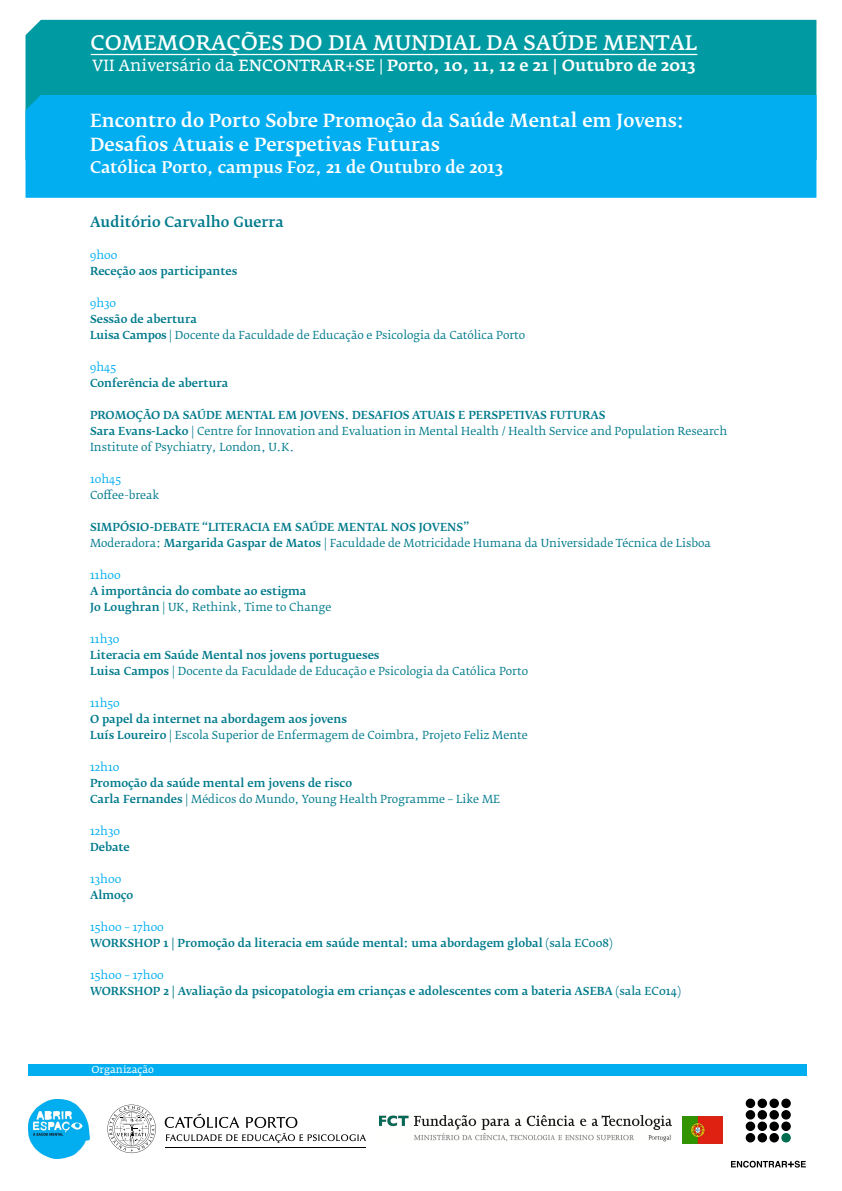
<style>
.page{position:relative;width:842px;height:1191px;background:#fff}
.page>*{position:absolute;margin:0;border:0;box-sizing:border-box;transform-origin:0 0}
.t1{font:20.8px "Fedra Serif A Pro";color:#fff}
.t2{font:500 18px/24px "Fedra Serif B Pro";color:#fff}
.t3{font:500 16px "Fedra Serif A Pro";color:#fff}
.t4{font:500 16px "Fedra Serif B Pro";color:#fff}
.t5{font:500 14px "Fedra Serif B Pro";color:#007a8c}
.t6{font:500 11px/16px "Fedra Serif B Pro";color:#007a8c}
.t7{font:11px/16px "Fedra Serif B Pro";color:#007a8c}
.t8{font:11px "Fedra Serif B Pro";color:#02aef0}
.t9{font:10px "Fedra Serif A Pro";color:#fff}
.s1{font-weight:400}
.s2{font-weight:500}
.s3{font-weight:400;color:#02aef0}
</style>
<div class="page">
<div style="left:26px;top:20px;width:790px;height:75px;background:#009ba2"></div>
<hr style="left:91px;top:54px;width:606px;height:1px;background:#fff">
<div style="left:28px;top:1064px;width:779px;height:11px;background:#02aef0"></div>
<img style="left:380px;top:1115px;width:292px;height:27px">
<img style="left:682px;top:1116px;width:40px;height:27px">
<img style="left:29px;top:1099px;width:60px;height:59px">
<svg style="left:107px;top:1104px;width:49px;height:49px"></svg>
<hr style="left:166px;top:1147px;width:200px;height:1px;background:#000">
<svg style="left:165px;top:1113px;width:201px;height:30px"></svg>
<svg style="left:746px;top:1098px;width:45px;height:44px"></svg>
<svg style="left:731px;top:1160px;width:75px;height:7px"></svg>
<div style="left:26px;top:95px;width:790px;height:103px;background:#02aef0"></div>
<h1 class="t1" style="left:91px;top:29px;width:608px">COMEMORAÇÕES DO DIA MUNDIAL DA SAÚDE MENTAL</h1>
<h3 class="t3" style="left:92px;top:55px;width:605px"><span class="s1">VII Aniversário da</span> <span class="s1">ENCONTRAR+SE</span> <span class="s1">|</span> Porto, 10, 11, 12 e 21 | Outubro de 2013</h3>
<h2 class="t2" style="left:90px;top:108px;width:596px">Encontro do Porto Sobre Promoção da Saúde Mental em Jovens:<br>Desafios Atuais e Perspetivas Futuras</h2>
<h3 class="t4" style="left:90px;top:157px;width:415px">Católica Porto, campus Foz, 21 de Outubro de 2013</h3>
<p class="t5" style="left:90px;top:213px;width:195px">Auditório Carvalho Guerra</p>
<p class="t8" style="left:90px;top:248px;width:29px">9h00</p>
<p class="t6" style="left:90px;top:263px;width:149px">Receção aos participantes</p>
<p class="t8" style="left:90px;top:296px;width:28px">9h30</p>
<p class="t7" style="left:90px;top:311px;width:437px"><span class="s2">Sessão de abertura<br>Luisa Campos</span> | Docente da Faculdade de Educação e Psicologia da Católica Porto</p>
<p class="t8" style="left:90px;top:360px;width:28px">9h45</p>
<p class="t6" style="left:90px;top:375px;width:140px">Conferência de abertura</p>
<p class="t7" style="left:90px;top:407px;width:639px"><span class="s2">PROMOÇÃO DA SAÚDE MENTAL EM JOVENS. DESAFIOS ATUAIS E PERSPETIVAS FUTURAS<br>Sara Evans-Lacko</span> | Centre for Innovation and Evaluation in Mental Health / Health Service and Population Research<br>Institute of Psychiatry, London, U.K.</p>
<p class="t8" style="left:90px;top:472px;width:33px">10h45</p>
<p class="t7" style="left:90px;top:487px;width:71px">Coffee-break</p>
<p class="t6" style="left:90px;top:519px;width:622px">SIMPÓSIO-DEBATE “LITERACIA EM SAÚDE MENTAL NOS JOVENS”<br><span class="s1">Moderadora:</span> Margarida Gaspar de Matos <span class="s1">| Faculdade de Motricidade Humana da Universidade Técnica de Lisboa</span></p>
<p class="t8" style="left:90px;top:568px;width:32px">11h00</p>
<p class="t6" style="left:90px;top:583px;width:243px">A importância do combate ao estigma<br>Jo Loughran <span class="s1">| UK, Rethink, Time to Change</span></p>
<p class="t8" style="left:90px;top:632px;width:31px">11h30</p>
<p class="t7" style="left:90px;top:647px;width:440px"><span class="s2">Literacia em Saúde Mental nos jovens portugueses<br>Luisa Campos</span> | Docente da Faculdade de Educação e Psicologia da Católica Porto</p>
<p class="t8" style="left:90px;top:696px;width:31px">11h50</p>
<p class="t7" style="left:90px;top:711px;width:439px"><span class="s2">O papel da internet na abordagem aos jovens<br>Luís Loureiro</span> | Escola Superior de Enfermagem de Coimbra, Projeto Feliz Mente</p>
<p class="t8" style="left:90px;top:760px;width:31px">12h10</p>
<p class="t6" style="left:90px;top:775px;width:412px">Promoção da saúde mental em jovens de risco<br>Carla Fernandes <span class="s1">| Médicos do Mundo, Young Health Programme – Like ME</span></p>
<p class="t8" style="left:90px;top:824px;width:32px">12h30</p>
<p class="t6" style="left:90px;top:839px;width:41px">Debate</p>
<p class="t8" style="left:90px;top:872px;width:33px">13h00</p>
<p class="t6" style="left:90px;top:887px;width:45px">Almoço</p>
<p class="t6" style="left:90px;top:919px;width:524px"><span class="s3">15h00 – 17h00<br></span>WORKSHOP 1 | Promoção da literacia em saúde mental: uma abordagem global <span class="s1">(sala EC008)</span></p>
<p class="t6" style="left:90px;top:967px;width:592px"><span class="s3">15h00 – 17h00<br></span>WORKSHOP 2 | Avaliação da psicopatologia em crianças e adolescentes com a bateria ASEBA <span class="s1">(sala EC014)</span></p>
<p class="t9" style="left:91px;top:1062px;width:64px">Organização</p>
</div>
